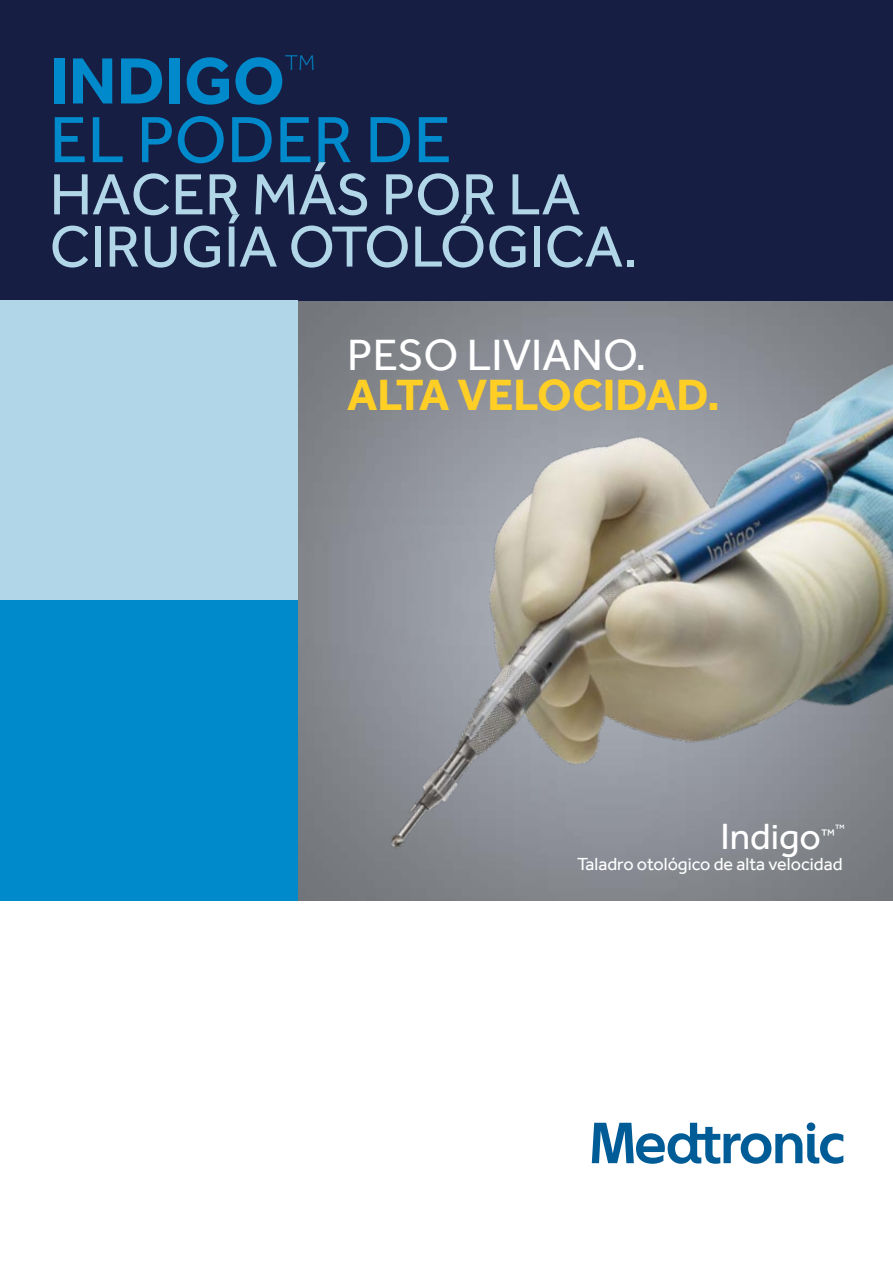
<style>
.page{position:relative;width:893px;height:1263px;background:#fff}
.page>*{position:absolute;margin:0;border:0;box-sizing:border-box;transform-origin:0 0}
.t1{font:67.5px "Effra";color:#008acb}
.t2{font:700 67.5px "Effra";color:#008acb}
.t3{font:60px/52.2px "Effra";color:#b1d6e7}
.t4{font:700 45px "Effra";color:#ffcf26}
.t5{font:45px "Effra";color:#fff}
.t6{font:37.5px "Effra";color:#fff}
.t7{font:300 21.9px "Effra";color:#008acb}
.t8{font:18px "Effra";color:#fff}
.t9{font:15.75px "Effra";color:#fff}
.t10{font:10.95px "Effra";color:#fff}
</style>
<div class="page">
<img style="left:298px;top:300px;width:595px;height:600px">
<div style="left:0;top:0;width:893px;height:300px;background:#171e43"></div>
<svg style="left:592px;top:1122px;width:251px;height:42px"></svg>
<div style="left:0;top:300px;width:298px;height:300px;background:#b1d6e7"></div>
<div style="left:0;top:600px;width:298px;height:300px;background:#008acb"></div>
<img style="left:347px;top:363px;width:546px;height:492px">
<h1 class="t2" style="left:50px;top:40px;width:237px">INDIGO</h1>
<p class="t7" style="left:285px;top:50px;width:32px">TM</p>
<h1 class="t1" style="left:50px;top:100px;width:404px">EL PODER DE</h1>
<h2 class="t3" style="left:50px;top:168px;width:590px">HACER MÁS POR LA<br>CIRUGÍA OTOLÓGICA.</h2>
<h3 class="t5" style="left:347px;top:329px;width:301px">PESO LIVIANO.</h3>
<h3 class="t4" style="left:347px;top:367px;width:374px">ALTA VELOCIDAD.</h3>
<h3 class="t6" style="left:720px;top:815px;width:102px">Indigo</h3>
<p class="t9" style="left:821px;top:826px;width:15px">™</p>
<p class="t10" style="left:835px;top:822px;width:11px">™</p>
<p class="t8" style="left:577px;top:853px;width:267px">Taladro otológico de alta velocidad</p>
</div>
